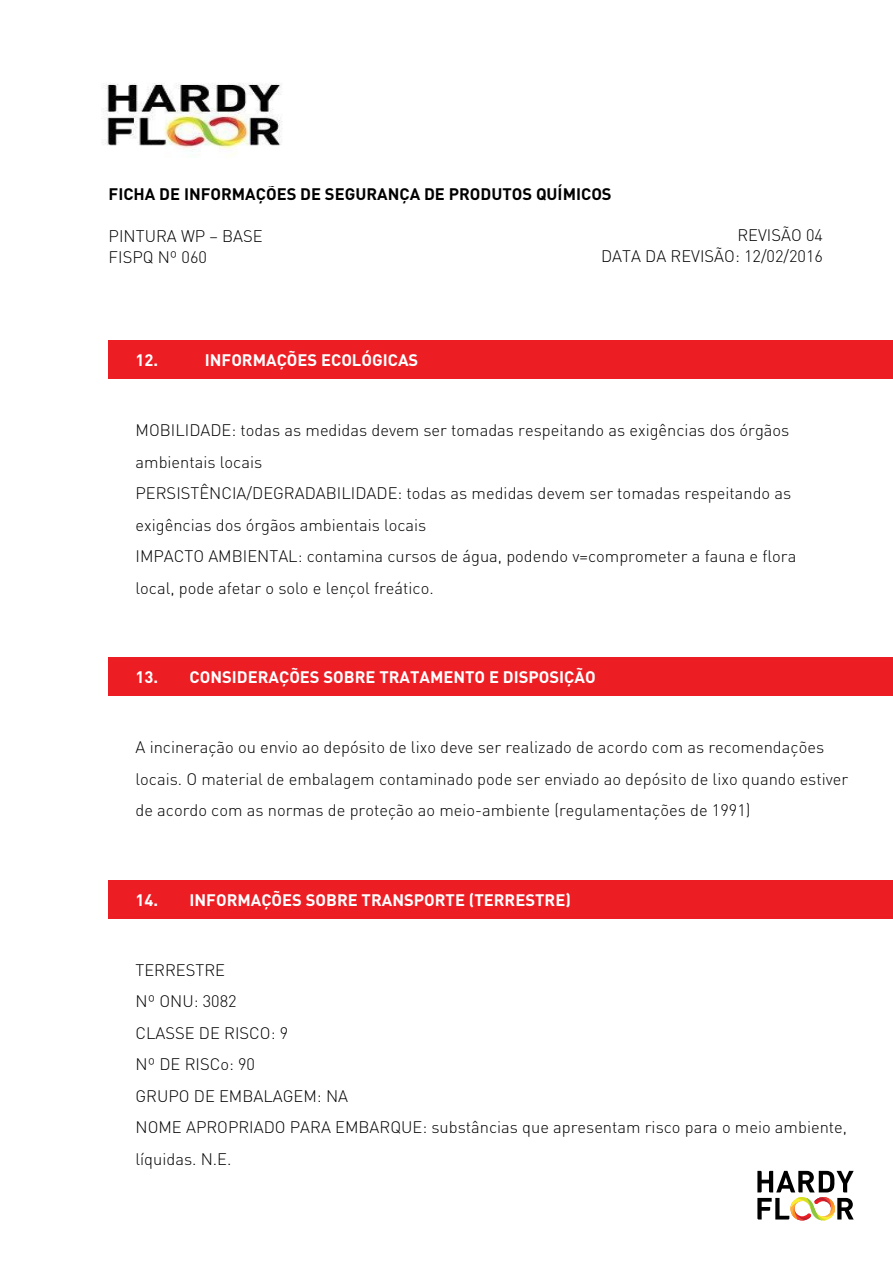
<style>
.page{position:relative;width:893px;height:1263px;background:#fff}
.page>*{position:absolute;margin:0;border:0;box-sizing:border-box;transform-origin:0 0}
.t1{font:300 16.5px/31.5px "DIN";color:#000}
.t2{font:700 16.5px "DIN";color:#fff}
.t3{font:700 16.5px "DIN";color:#000}
.t4{font:16.5px "DIN Light";color:#000}
.s1{font-family:"DIN Light";font-weight:400}
</style>
<div class="page">
<svg style="left:757px;top:1171px;width:97px;height:49px"></svg>
<div style="left:108px;top:340px;width:785px;height:39px;background:#ed1d24"></div>
<div style="left:108px;top:657px;width:785px;height:39px;background:#ed1d24"></div>
<div style="left:108px;top:880px;width:785px;height:38px;background:#ed1d24"></div>
<img style="left:101px;top:83px;width:181px;height:72px">
<p class="t3" style="left:109px;top:183px;width:505px">FICHA DE INFORMAÇÕES DE SEGURANÇA DE PRODUTOS QUÍMICOS</p>
<p class="t4" style="left:109px;top:226px;width:156px">PINTURA WP – BASE</p>
<p class="t1" style="left:109px;top:241px;width:100px">FISPQ Nº 060</p>
<p class="t1" style="left:601px;top:225px;width:223px;line-height:21px;text-align:right">REVISÃO 0<span class="s1">4<br></span>DATA DA REVISÃO: 1<span class="s1">2</span>/<span class="s1">0</span>2/201<span class="s1">6</span></p>
<p class="t2" style="left:136px;top:349px;width:24px">12.</p>
<p class="t2" style="left:205px;top:349px;width:39px">IN FORMAÇÕES</p>
<p class="t2" style="left:321px;top:349px;width:11px">ECO</p>
<p class="t2" style="left:352px;top:349px;width:31px">LÓGICAS</p>
<p class="t1" style="left:136px;top:414px;width:655px;text-indent:96px">: todas as medidas devem ser tomadas respeitando as exigências dos órgãos ambientais locais<br>Persist</p>
<p class="t1" style="left:136px;top:414px;width:24px">Mobilidade</p>
<p class="t1" style="left:199px;top:477px;width:20px">ência</p>
<p class="t1" style="left:247px;top:477px;width:17px">/degradabilidade</p>
<p class="t1" style="left:136px;top:477px;width:657px;text-indent:262px">: todas as medidas devem ser tomadas respeitando as exigências dos órgãos ambientais locais<br>Impacto</p>
<p class="t1" style="left:136px;top:540px;width:662px;text-indent:162px">: contamina cursos de água, podendo v=comprometer a fauna e flora local, pode afetar o solo e lençol freático.</p>
<p class="t1" style="left:208px;top:540px;width:11px">ambiental</p>
<p class="t2" style="left:136px;top:667px;width:36px">13. CONSIDERAÇÕES</p>
<p class="t2" style="left:323px;top:667px;width:68px">SOBRE TRATAMENTO</p>
<p class="t2" style="left:489px;top:667px;width:60px">EDISPOSIÇ</p>
<p class="t2" style="left:574px;top:667px;width:21px">ÃO</p>
<p class="t1" style="left:136px;top:731px;width:714px">A incineração ou envio ao depósito de lixo deve ser realizado de acordo com as recomendações locais. O material de embalagem contaminado pode ser enviado ao depósito de lixo quando estiver de acordo com as normas de proteção ao meio-ambiente (regulamentações de 1991)</p>
<p class="t2" style="left:136px;top:889px;width:42px">14. IN</p>
<p class="t2" style="left:206px;top:889px;width:22px">FORMAÇÕES</p>
<p class="t2" style="left:306px;top:889px;width:68px">SOBRE TRANS</p>
<p class="t2" style="left:414px;top:889px;width:22px">PORTE</p>
<p class="t2" style="left:469px;top:889px;width:17px">(TERRESTRE</p>
<p class="t2" style="left:565px;top:889px;width:7px">)</p>
<p class="t1" style="left:136px;top:954px;width:103px">Terrestre<br>Nº ONU: 3082<br>Classe</p>
<p class="t1" style="left:199px;top:1017px;width:35px">de risco</p>
<p class="t1" style="left:271px;top:1017px;width:19px">: 9</p>
<p class="t1" style="left:136px;top:1048px;width:59px">Nº de risc</p>
<p class="t1" style="left:220px;top:1048px;width:36px">o: 90</p>
<p class="t1" style="left:136px;top:1080px;width:22px">Grupo</p>
<p class="t1" style="left:194px;top:1080px;width:37px">de embalagem</p>
<p class="t1" style="left:317px;top:1080px;width:33px">: NA</p>
<p class="t1" style="left:136px;top:1111px;width:24px">Nome</p>
<p class="t1" style="left:186px;top:1111px;width:11px">apropriado</p>
<p class="t1" style="left:290px;top:1111px;width:11px">para</p>
<p class="t1" style="left:335px;top:1111px;width:12px">embarque</p>
<p class="t1" style="left:422px;top:1111px;width:426px">: substâncias que apresentam risco para o meio ambiente,</p>
<p class="t1" style="left:136px;top:1143px;width:97px">líquidas. N.E.</p>
</div>
